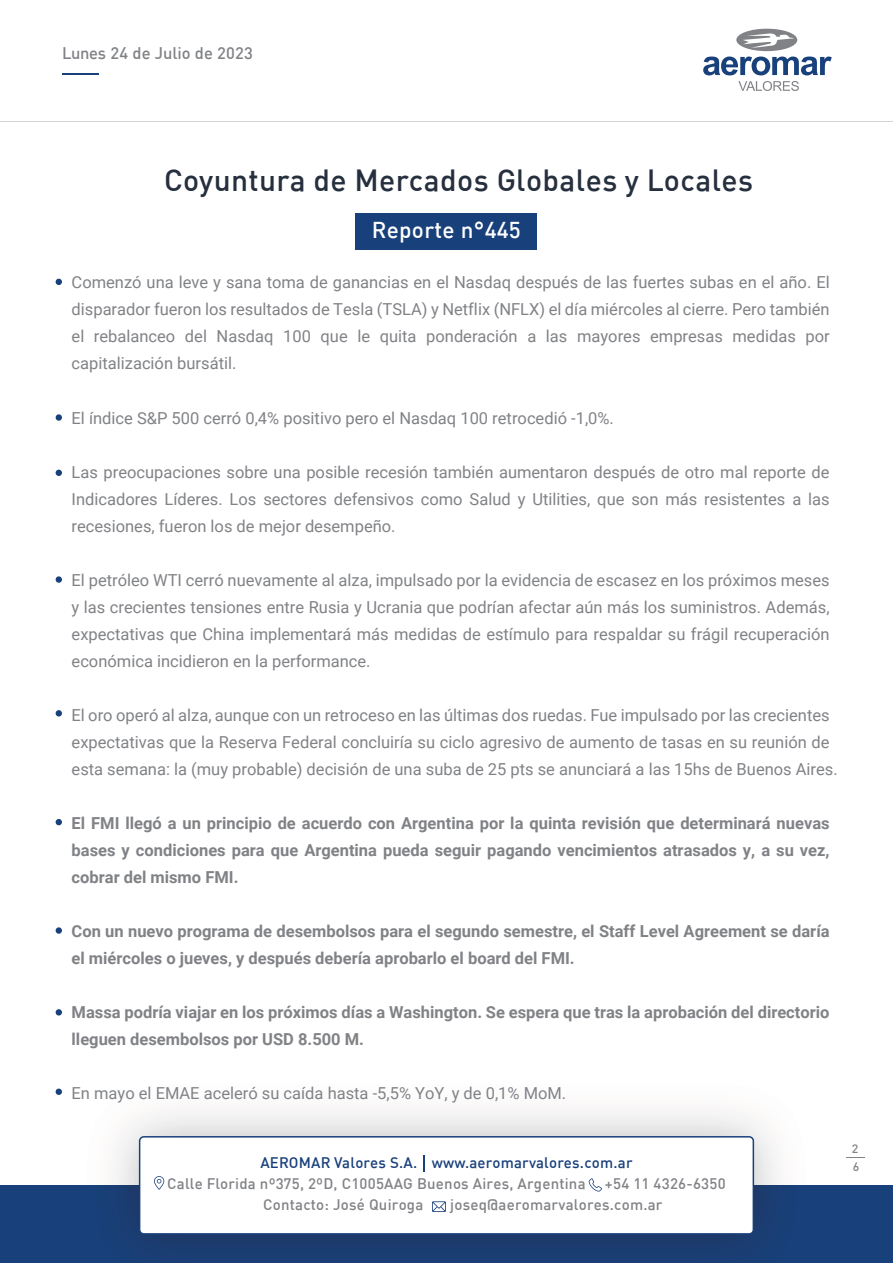
<style>
.page{position:relative;width:893px;height:1263px;background:#fff}
.page>*{position:absolute;margin:0;border:0;box-sizing:border-box;transform-origin:0 0}
.t1{font:500 30px "DIN";letter-spacing:.015em;color:#262f3e}
.t2{font:500 22.5px "DIN";letter-spacing:.015em;color:#fff}
.t3{font:16.5px/27px "Roboto";color:#808286;text-align:justify}
.t4{font:700 16.5px/27px "Roboto";color:#808286}
.t5{font:500 16.5px "DIN";color:#808286}
.t6{font:500 15px "DIN";letter-spacing:.015em;color:#808286}
.t7{font:500 15px "DIN";letter-spacing:.015em;color:#18407b}
.t8{font:500 12px "DIN";color:#808286}
</style>
<div class="page">
<hr style="left:0;top:121px;width:893px;height:1px;background:#d3d3d5">
<svg style="left:703px;top:57px;width:129px;height:18px"></svg>
<svg style="left:738px;top:81px;width:61px;height:10px"></svg>
<div style="left:736px;top:29px;width:61px;height:22px;background:#808286;border-radius:50%"></div>
<svg style="left:743px;top:33px;width:51px;height:15px"></svg>
<hr style="left:62px;top:73px;width:37px;height:2px;background:#18407b">
<div style="left:356px;top:213px;width:181px;height:36px;background:#18407b"></div>
<div style="left:0;top:1185px;width:893px;height:78px;background:#18407b"></div>
<svg style="left:139px;top:1136px;width:615px;height:98px"></svg>
<svg style="left:424px;top:1155px;width:1px;height:17px"></svg>
<svg style="left:432px;top:1201px;width:14px;height:11px"></svg>
<svg style="left:589px;top:1178px;width:13px;height:13px"></svg>
<svg style="left:154px;top:1176px;width:10px;height:14px"></svg>
<svg style="left:846px;top:1157px;width:19px;height:1px"></svg>
<svg style="left:56px;top:279px;width:6px;height:6px"></svg>
<svg style="left:56px;top:819px;width:6px;height:6px"></svg>
<svg style="left:56px;top:1009px;width:6px;height:6px"></svg>
<div style="left:56px;top:1088px;width:6px;height:7px;background:#18407b;border-radius:50%"></div>
<div style="left:56px;top:927px;width:6px;height:7px;background:#18407b;border-radius:50%"></div>
<div style="left:56px;top:576px;width:6px;height:7px;background:#18407b;border-radius:50%"></div>
<svg style="left:56px;top:470px;width:6px;height:6px"></svg>
<svg style="left:56px;top:710px;width:6px;height:6px"></svg>
<div style="left:56px;top:414px;width:6px;height:7px;background:#18407b;border-radius:50%"></div>
<p class="t5" style="left:62px;top:43px;width:192px">Lunes 24 de Julio de 2023</p>
<h1 class="t1" style="left:164px;top:161px;width:590px">Coyuntura de Mercados Globales y Locales</h1>
<h2 class="t2" style="left:372px;top:216px;width:151px">Reporte n°445</h2>
<p class="t3" style="left:72px;top:268px;width:760px">Comenzó una leve y sana toma de ganancias en el Nasdaq después de las fuertes subas en el año. El disparador fueron los resultados de Tesla (TSLA) y Netflix (NFLX) el día miércoles al cierre. Pero también el rebalanceo del Nasdaq 100 que le quita ponderación a las mayores empresas medidas por capitalización bursátil.</p>
<p class="t3" style="left:72px;top:403px;width:544px">El índice S&amp;P 500 cerró 0,4% positivo pero el Nasdaq 100 retrocedió -1,0%.</p>
<p class="t3" style="left:72px;top:457px;width:760px">Las preocupaciones sobre una posible recesión también aumentaron después de otro mal reporte de Indicadores Líderes. Los sectores defensivos como Salud y Utilities, que son más resistentes a las recesiones, fueron los de mejor desempeño.</p>
<p class="t3" style="left:72px;top:565px;width:760px">El petróleo WTI cerró nuevamente al alza, impulsado por la evidencia de escasez en los próximos meses y las crecientes tensiones entre Rusia y Ucrania que podrían afectar aún más los suministros. Además, expectativas que China implementará más medidas de estímulo para respaldar su frágil recuperación económica incidieron en la performance.</p>
<p class="t3" style="left:72px;top:700px;width:768px;text-align:left">El oro operó al alza, aunque con un retroceso en las últimas dos ruedas. Fue impulsado por las crecientes expectativas que la Reserva Federal concluiría su ciclo agresivo de aumento de tasas en su reunión de esta semana: la (muy probable) decisión de una suba de 25 pts se anunciará a las 15hs de Buenos Aires.</p>
<p class="t4" style="left:72px;top:808px;width:760px;text-align:justify">El FMI llegó a un principio de acuerdo con Argentina por la quinta revisión que determinará nuevas bases y condiciones para que Argentina pueda seguir pagando vencimientos atrasados y, a su vez, cobrar del mismo FMI.</p>
<p class="t4" style="left:72px;top:916px;width:760px">Con un nuevo programa de desembolsos para el segundo semestre, el Staff Level Agreement se daría el miércoles o jueves, y después debería aprobarlo el board del FMI.</p>
<p class="t4" style="left:72px;top:997px;width:759px">Massa podría viajar en los próximos días a Washington. Se espera que tras la aprobación del directorio lleguen desembolsos por USD 8.500 M.</p>
<p class="t3" style="left:72px;top:1078px;width:496px">En mayo el EMAE aceleró su caída hasta -5,5% YoY, y de 0,1% MoM.</p>
<p class="t8" style="left:852px;top:1141px;width:8px">2</p>
<p class="t7" style="left:260px;top:1153px;width:374px">AEROMAR Valores S.A. www.aeromarvalores.com.ar</p>
<p class="t8" style="left:853px;top:1159px;width:8px">6</p>
<p class="t6" style="left:167px;top:1174px;width:420px">Calle Florida nº375, 2ºD, C1005AAG Buenos Aires, Argentina</p>
<p class="t6" style="left:605px;top:1174px;width:122px">+54 11 4326-6350</p>
<p class="t6" style="left:263px;top:1195px;width:162px">Contacto: José Quiroga</p>
<p class="t6" style="left:450px;top:1195px;width:214px">joseq@aeromarvalores.com.ar</p>
</div>
